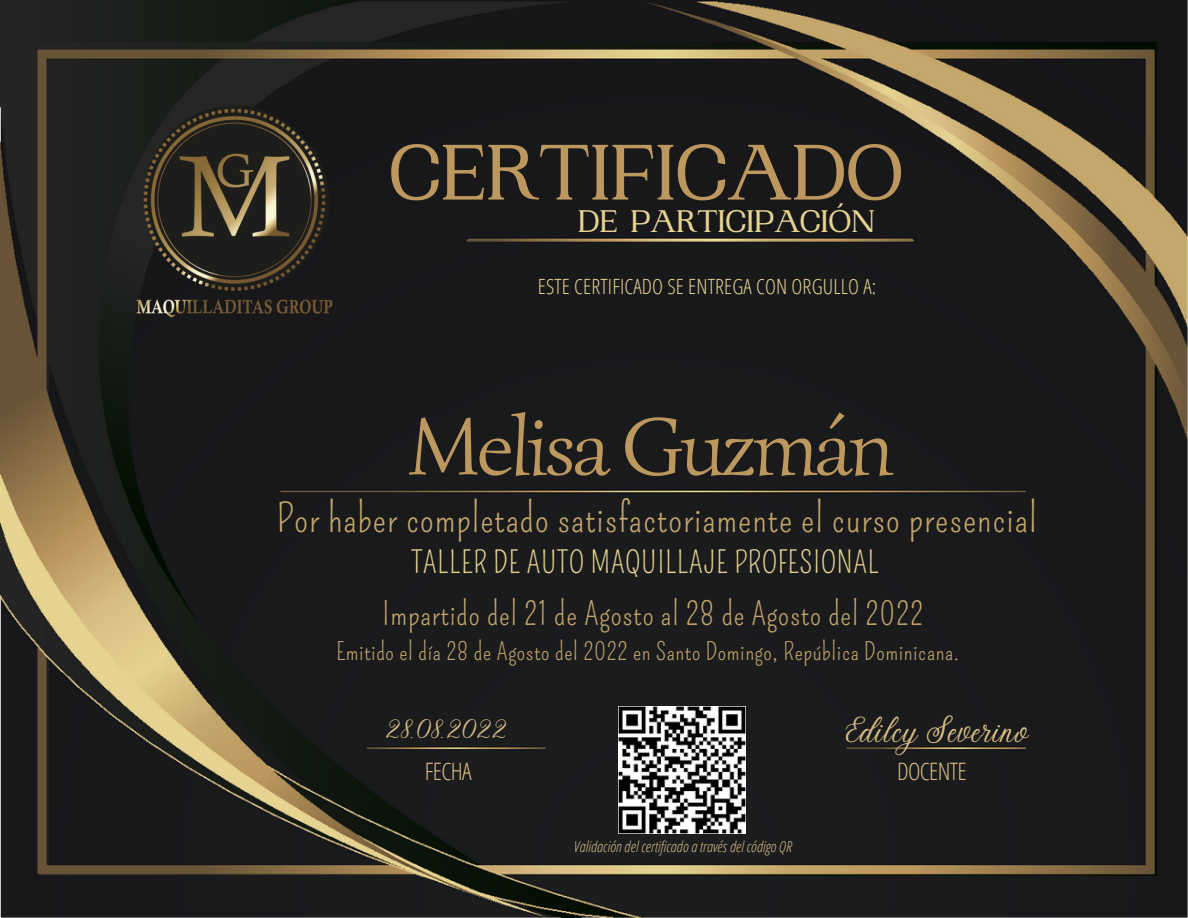
<style>
.page{position:relative;width:1188px;height:918px;background:#fff}
.page>*{position:absolute;margin:0;border:0;box-sizing:border-box;transform-origin:0 0}
.t1{font:82.95px "Simonetta";letter-spacing:-.04em;color:#bc975e}
.t2{font:500 82.95px "PP Woodland";letter-spacing:-.025em;color:#bc975e}
.t3{font:39px "Pompiere";letter-spacing:.025em;color:#c5a76c}
.t4{font:36px "Stoic";letter-spacing:.03em;color:#d9be85}
.t5{font:500 33px "PP Woodland";letter-spacing:-.025em;color:#e7d491}
.t6{font:31.5px "Pompiere";letter-spacing:.025em;color:#c5a76c}
.t7{font:30px "Pompiere";letter-spacing:.025em;color:#e7d491}
.t8{font:27px "Stoic";letter-spacing:.03em;color:#d9be85}
.t9{font:24px "Pompiere";letter-spacing:.025em;color:#c5a76c}
.t10{font:300 24px "Open Sans Condensed";letter-spacing:-.025em;color:#d9be85}
.t11{font:300 21px "Open Sans Condensed";letter-spacing:.01em;color:#e7d491}
.t12{font:italic 300 15px "Open Sans Condensed";letter-spacing:.01em;color:#d9be85}
</style>
<div class="page">
<img style="left:0;top:0;width:1188px;height:918px">
<img style="left:100px;top:102px;width:270px;height:216px">
<img style="left:618px;top:707px;width:127px;height:127px">
<h1 class="t2" style="left:388px;top:125px;width:518px">CERTIFICADO</h1>
<h3 class="t5" style="left:577px;top:202px;width:299px">DE PARTICIPACIÓN</h3>
<p class="t11" style="left:538px;top:272px;width:340px">ESTE CERTIFICADO SE ENTREGA CON ORGULLO A:</p>
<h1 class="t1" style="left:408px;top:395px;width:487px">Melisa Guzmán</h1>
<h2 class="t3" style="left:277px;top:496px;width:761px">Por haber completado satisfactoriamente el curso presencial</h2>
<p class="t7" style="left:411px;top:545px;width:469px">TALLER DE AUTO MAQUILLAJE PROFESIONAL</p>
<h3 class="t6" style="left:382px;top:596px;width:543px">Impartido del 21 de Agosto al 28 de Agosto del 2022</h3>
<p class="t9" style="left:336px;top:638px;width:624px">Emitido el día 28 de Agosto del 2022 en Santo Domingo, República Dominicana.</p>
<p class="t8" style="left:385px;top:716px;width:122px">28.08.2022</p>
<h3 class="t4" style="left:843px;top:713px;width:186px">Edilcy Severino</h3>
<p class="t10" style="left:425px;top:754px;width:48px">FECHA</p>
<p class="t10" style="left:897px;top:754px;width:71px">DOCENTE</p>
<p class="t12" style="left:574px;top:836px;width:219px">Validación del certificado a través del código QR</p>
</div>
